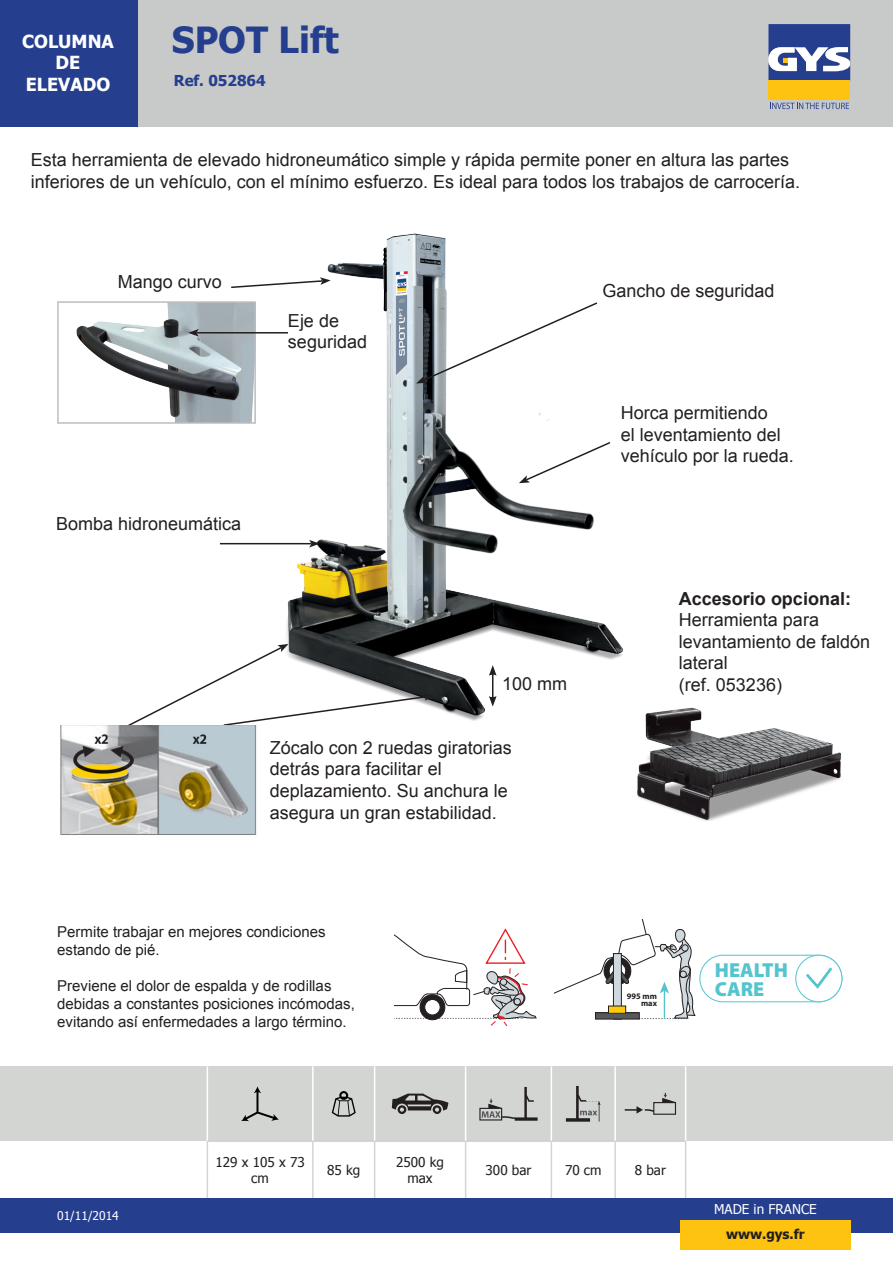
<style>
.page{position:relative;width:893px;height:1263px;background:#fff}
.page>*{position:absolute;margin:0;border:0;box-sizing:border-box;transform-origin:0 0}
.t1{font:700 36px "Tahoma";color:#253f8e}
.t2{font:900 20.25px/18.8px "Myriad Pro";color:#54c5cf}
.t3{font:18px/21.6px "Arial";color:#231f20}
.t4{font:700 18px "Arial";color:#231f20}
.t5{font:700 18px/21.6px "Tahoma";color:#fff;text-align:center}
.t6{font:15px/18px "Arial";color:#231f20}
.t7{font:700 15px "Tahoma";color:#253f8e}
.t8{font:13.5px/16.2px "Tahoma";color:#231f20;text-align:center}
.t9{font:13.5px "Tahoma";color:#fff}
.t10{font:700 13.5px "Tahoma";color:#231f20}
.t11{font:12px "Tahoma";color:#fff}
.t12{font:700 8.55px/7.1px "Myriad Pro";color:#231f20;text-align:right}
</style>
<div class="page">
<div style="left:137px;top:0;width:756px;height:127px;background:#c8c9c9"></div>
<div style="left:0;top:1198px;width:893px;height:34px;background:#253f8e"></div>
<div style="left:768px;top:81px;width:82px;height:19px;background:#fec210"></div>
<svg style="left:768px;top:24px;width:82px;height:57px;background:#6475a9"></svg>
<svg style="left:770px;top:103px;width:79px;height:6px"></svg>
<div style="left:0;top:0;width:137px;height:127px;background:#253f8e"></div>
<div style="left:680px;top:1220px;width:170px;height:30px;background:#fec210"></div>
<div style="left:0;top:1066px;width:893px;height:75px;background:#d3d5d3"></div>
<svg style="left:375px;top:1142px;width:176px;height:56px"></svg>
<hr style="left:312px;top:1066px;width:2px;height:75px;background:#fff">
<hr style="left:374px;top:1066px;width:1px;height:75px;background:#fff">
<hr style="left:465px;top:1066px;width:1px;height:75px;background:#fff">
<hr style="left:551px;top:1066px;width:1px;height:75px;background:#fff">
<hr style="left:614px;top:1066px;width:2px;height:75px;background:#fff">
<hr style="left:685px;top:1066px;width:1px;height:75px;background:#fff">
<hr style="left:207px;top:1066px;width:1px;height:75px;background:#fff">
<hr style="left:207px;top:1141px;width:106px;height:1px;background:#c8c9c9">
<hr style="left:313px;top:1141px;width:62px;height:1px;background:#c8c9c9">
<hr style="left:375px;top:1141px;width:91px;height:1px;background:#c8c9c9">
<hr style="left:466px;top:1141px;width:85px;height:1px;background:#c8c9c9">
<hr style="left:551px;top:1141px;width:64px;height:1px;background:#c8c9c9">
<hr style="left:615px;top:1141px;width:71px;height:1px;background:#c8c9c9">
<hr style="left:207px;top:1142px;width:1px;height:56px;background:#d3d5d3">
<hr style="left:312px;top:1142px;width:2px;height:56px;background:#d3d5d3">
<hr style="left:374px;top:1142px;width:1px;height:56px;background:#d3d5d3">
<hr style="left:465px;top:1142px;width:1px;height:56px;background:#d3d5d3">
<hr style="left:551px;top:1142px;width:1px;height:56px;background:#d3d5d3">
<hr style="left:614px;top:1142px;width:2px;height:56px;background:#d3d5d3">
<hr style="left:685px;top:1142px;width:1px;height:56px;background:#d3d5d3">
<svg style="left:241px;top:1086px;width:38px;height:35px"></svg>
<svg style="left:332px;top:1091px;width:24px;height:25px"></svg>
<svg style="left:392px;top:1093px;width:57px;height:21px"></svg>
<svg style="left:479px;top:1087px;width:59px;height:34px"></svg>
<svg style="left:566px;top:1086px;width:35px;height:36px"></svg>
<div style="left:653px;top:1102px;width:23px;height:13px;border:1px solid #231f20"></div>
<svg style="left:662px;top:1093px;width:13px;height:9px"></svg>
<svg style="left:625px;top:1106px;width:30px;height:7px"></svg>
<img style="left:269px;top:233px;width:354px;height:488px">
<img style="left:637px;top:707px;width:204px;height:114px">
<img style="left:76px;top:304px;width:177px;height:117px">
<div style="left:57px;top:301px;width:199px;height:123px;border:2px solid #bcbdc0"></div>
<svg style="left:231px;top:277px;width:100px;height:12px"></svg>
<hr style="left:196px;top:332px;width:92px;height:1px;background:#231f20">
<svg style="left:188px;top:329px;width:11px;height:8px"></svg>
<hr style="left:220px;top:543px;width:91px;height:1px;background:#231f20">
<svg style="left:309px;top:540px;width:11px;height:7px"></svg>
<svg style="left:416px;top:301px;width:183px;height:82px"></svg>
<svg style="left:519px;top:441px;width:93px;height:42px"></svg>
<svg style="left:555px;top:919px;width:140px;height:100px"></svg>
<div style="left:699px;top:955px;width:143px;height:47px;border:1px solid #54c5cf;border-radius:23px"></div>
<div style="left:796px;top:955px;width:46px;height:47px;background:#fff;border-radius:50%"></div>
<div style="left:795px;top:955px;width:47px;height:47px;border:1px solid #54c5cf;border-radius:50%"></div>
<svg style="left:806px;top:967px;width:27px;height:22px"></svg>
<svg style="left:394px;top:928px;width:142px;height:99px"></svg>
<div style="left:608px;top:1006px;width:18px;height:7px;background:#feca0a"></div>
<div style="left:608px;top:1006px;width:18px;height:7px;border:1px solid #231f20"></div>
<svg style="left:123px;top:644px;width:312px;height:82px"></svg>
<img style="left:60px;top:726px;width:197px;height:109px">
<svg style="left:489px;top:665px;width:8px;height:42px"></svg>
<p class="t5" style="left:22px;top:29px;width:93px">COLUMNA<br>DE<br>ELEVADO</p>
<h1 class="t1" style="left:172px;top:15px;width:168px">SPOT Lift</h1>
<p class="t7" style="left:174px;top:70px;width:93px">Ref. 052864</p>
<p class="t3" style="left:31px;top:149px;width:771px">Esta herramienta de elevado hidroneumático simple y rápida permite poner en altura las partes inferiores de un vehículo, con el mínimo esfuerzo. Es ideal para todos los trabajos de carrocería.</p>
<p class="t3" style="left:118px;top:271px;width:106px">Mango curvo</p>
<p class="t3" style="left:288px;top:310px;width:81px">Eje de seguridad</p>
<p class="t3" style="left:56px;top:513px;width:187px">Bomba hidroneumática</p>
<p class="t3" style="left:502px;top:673px;width:67px">100 mm</p>
<p class="t3" style="left:270px;top:737px;width:244px">Zócalo con 2 ruedas giratorias detrás para facilitar el deplazamiento. Su anchura le asegura un gran estabilidad.</p>
<p class="t3" style="left:602px;top:280px;width:174px">Gancho de seguridad</p>
<p class="t3" style="left:621px;top:402px;width:175px">Horca permitiendo<br>el leventamiento del vehículo por la rueda.</p>
<p class="t4" style="left:679px;top:586px;width:174px">Accesorio opcional:</p>
<p class="t3" style="left:679px;top:609px;width:193px">Herramienta para levantamiento de faldón lateral<br>(ref. 053236)</p>
<p class="t6" style="left:57px;top:923px;width:270px">Permite trabajar en mejores condiciones estando de pié.</p>
<p class="t6" style="left:57px;top:977px;width:299px">Previene el dolor de espalda y de rodillas debidas a constantes posiciones incómodas, evitando así enfermedades a largo término.</p>
<p class="t12" style="left:627px;top:992px;width:32px">995 mm max</p>
<p class="t2" style="left:715px;top:960px;width:74px">HEALTH<br>CARE</p>
<p class="t11" style="left:57px;top:1207px;width:63px">01/11/2014</p>
<p class="t8" style="left:215px;top:1153px;width:91px">129 x 105 x 73 cm</p>
<p class="t8" style="left:327px;top:1161px;width:35px">85 kg</p>
<p class="t8" style="left:396px;top:1153px;width:49px">2500 kg max</p>
<p class="t8" style="left:486px;top:1161px;width:47px">300 bar</p>
<p class="t8" style="left:565px;top:1161px;width:38px">70 cm</p>
<p class="t8" style="left:635px;top:1161px;width:33px">8 bar</p>
<p class="t9" style="left:714px;top:1200px;width:104px">MADE in FRANCE</p>
<p class="t10" style="left:726px;top:1225px;width:80px">www.gys.fr</p>
</div>
